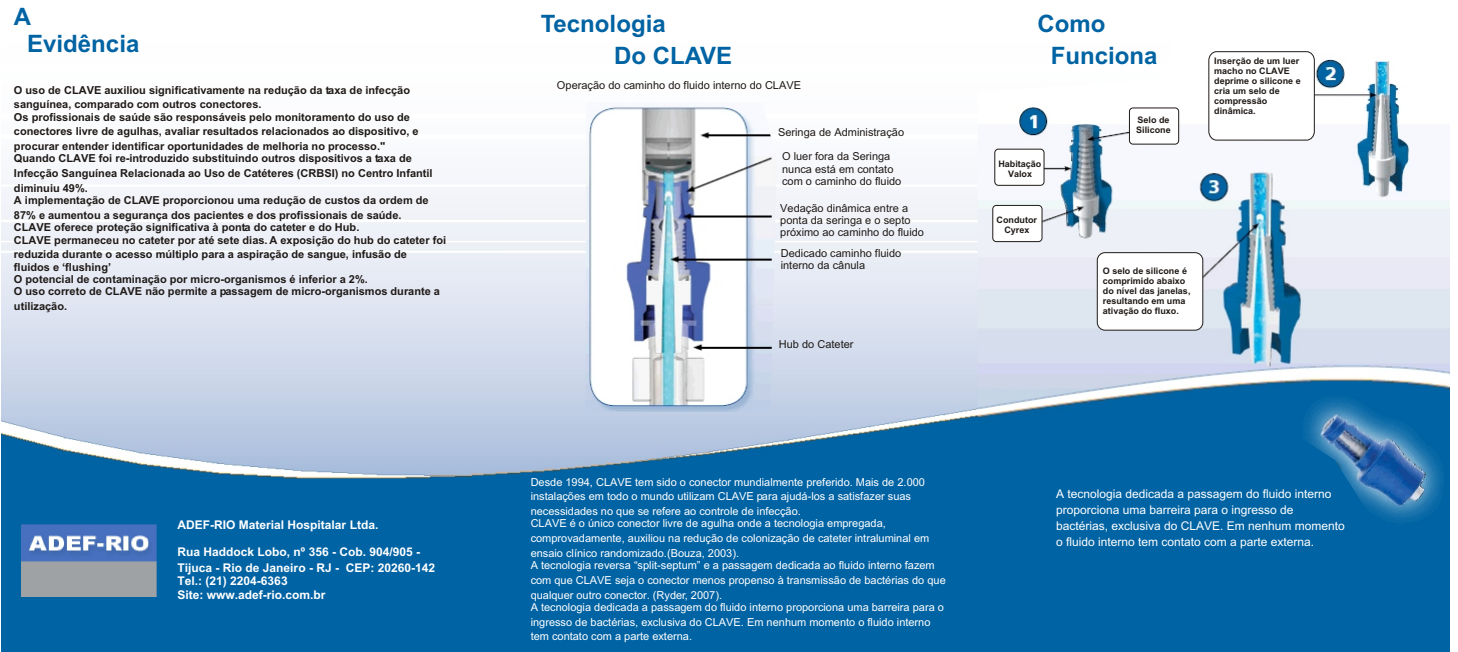
<style>
.page{position:relative;width:1458px;height:652px;background:#fff}
.page>*{position:absolute;margin:0;border:0;box-sizing:border-box;transform-origin:0 0}
.t1{font:700 24px/32.2px "Arial";color:#0063a3}
.t2{font:12px/16.1px "Arial";color:#fff}
.t3{font:700 12px/16.1px "Arial";color:#fff}
.t4{font:700 11px/14.7px "Arial";color:#1f1a17}
.t5{font:11px/14.7px "Arial";color:#fff}
.t6{font:11px/12.3px "Arial";color:#1f1a17}
.t7{font:700 9px/10.1px "Arial";color:#1f1a17}
</style>
<div class="page">
<img style="left:1px;top:187px;width:977px;height:463px">
<img style="left:978px;top:57px;width:472px;height:593px">
<img style="left:585px;top:105px;width:192px;height:306px">
<div style="left:1129px;top:108px;width:50px;height:36px;background:#fff;border:1px solid #1f1a17;border-radius:4px"></div>
<div style="left:995px;top:149px;width:49px;height:36px;background:#fff;border:1px solid #1f1a17;border-radius:4px"></div>
<div style="left:993px;top:205px;width:49px;height:37px;background:#fff;border:1px solid #1f1a17;border-radius:4px"></div>
<div style="left:1097px;top:253px;width:106px;height:77px;background:#fff;border:1px solid #1f1a17;border-radius:8px"></div>
<svg style="left:1209px;top:51px;width:106px;height:89px"></svg>
<img style="left:22px;top:525px;width:135px;height:72px">
<h1 class="t1" style="left:27px;top:5px;width:114px;line-height:26.8px;text-indent:-13px">A<br>Evidência</h1>
<p class="t4" style="left:14px;top:83px;width:398px">O uso de CLAVE auxiliou significativamente na redução da taxa de infecção sanguínea, comparado com outros conectores.</p>
<p class="t4" style="left:14px;top:110px;width:406px">Os profissionais de saúde são responsáveis pelo monitoramento do uso de conectores livre de agulhas, avaliar resultados relacionados ao dispositivo, e procurar entender identificar oportunidades de melhoria no processo."</p>
<p class="t4" style="left:14px;top:152px;width:420px">Quando CLAVE foi re-introduzido substituindo outros dispositivos a taxa de<br>Infecção Sanguínea Relacionada ao Uso de Catéteres (CRBSI) no Centro Infantil diminuiu 49%.</p>
<p class="t4" style="left:14px;top:194px;width:416px">A implementação de CLAVE proporcionou uma redução de custos da ordem de<br>87% e aumentou a segurança dos pacientes e dos profissionais de saúde.</p>
<p class="t4" style="left:14px;top:222px;width:434px;line-height:12.3px">CLAVE oferece proteção significativa à ponta do cateter e do Hub.<br>CLAVE permaneceu no cateter por até sete dias. A exposição do hub do cateter foi</p>
<p class="t4" style="left:14px;top:249px;width:428px;line-height:12.3px">reduzida durante o acesso múltiplo para a aspiração de sangue, infusão de fluidos e ‘flushing’<br>O potencial de contaminação por micro-organismos é inferior a 2%.<br>O uso correto de CLAVE não permite a passagem de micro-organismos durante a</p>
<p class="t4" style="left:14px;top:300px;width:55px">utilização.</p>
<p class="t3" style="left:178px;top:518px;width:202px">ADEF-RIO Material Hospitalar Ltda.</p>
<p class="t3" style="left:178px;top:545px;width:259px">Rua Haddock Lobo, nº 356 - Cob. 904/905 -<br>Tijuca - Rio de Janeiro - RJ - CEP: 20260-142</p>
<p class="t3" style="left:178px;top:575px;width:150px;line-height:13.4px">Tel.: (21) 2204-6363<br>Site: www.adef-rio.com.br</p>
<h1 class="t1" style="left:614px;top:10px;width:120px;text-indent:-73px">Tecnologia<br>Do CLAVE</h1>
<p class="t6" style="left:557px;top:80px;width:246px">Operação do caminho do fluido interno do CLAVE</p>
<p class="t6" style="left:778px;top:127px;width:128px">Seringa de Administração</p>
<p class="t6" style="left:782px;top:151px;width:121px">O luer fora da Seringa nunca está em contato com o caminho do fluido</p>
<p class="t6" style="left:780px;top:203px;width:145px">Vedação dinâmica entre a ponta da seringa e o septo próximo ao caminho do fluido</p>
<p class="t6" style="left:781px;top:248px;width:122px">Dedicado caminho fluido interno da cânula</p>
<p class="t6" style="left:779px;top:339px;width:76px">Hub do Cateter</p>
<h1 class="t1" style="left:1051px;top:10px;width:108px;text-indent:-13px">Como<br>Funciona</h1>
<p class="t7" style="left:998px;top:159px;width:45px;text-align:center">Habitação<br>Valox</p>
<p class="t7" style="left:997px;top:215px;width:42px;text-align:center">Condutor<br>Cyrex</p>
<p class="t7" style="left:1136px;top:116px;width:36px">Selo de<br>Silicone</p>
<p class="t7" style="left:1103px;top:267px;width:89px">O selo de silicone é comprimido abaixo do nível das janelas, resultando em uma ativação do fluxo.</p>
<p class="t7" style="left:1214px;top:56px;width:88px">Inserção de um luer macho no CLAVE deprime o silicone e cria um selo de compressão dinâmica.</p>
<p class="t5" style="left:531px;top:475px;width:396px">Desde 1994, CLAVE tem sido o conector mundialmente preferido. Mais de 2.000 instalações em todo o mundo utilizam CLAVE para ajudá-los a satisfazer suas necessidades no que se refere ao controle de infecção.</p>
<p class="t5" style="left:531px;top:517px;width:400px">CLAVE é o único conector livre de agulha onde a tecnologia empregada, comprovadamente, auxiliou na redução de colonização de cateter intraluminal em ensaio clínico randomizado.(Bouza, 2003).</p>
<p class="t5" style="left:531px;top:559px;width:417px">A tecnologia reversa “split-septum” e a passagem dedicada ao fluido interno fazem com que CLAVE seja o conector menos propenso à transmissão de bactérias do que qualquer outro conector. (Ryder, 2007).</p>
<p class="t5" style="left:531px;top:601px;width:415px">A tecnologia dedicada a passagem do fluido interno proporciona uma barreira para o ingresso de bactérias, exclusiva do CLAVE. Em nenhum momento o fluido interno tem contato com a parte externa.</p>
<p class="t2" style="left:1056px;top:487px;width:290px">A tecnologia dedicada a passagem do fluido interno proporciona uma barreira para o ingresso de bactérias, exclusiva do CLAVE. Em nenhum momento o fluido interno tem contato com a parte externa.</p>
</div>
